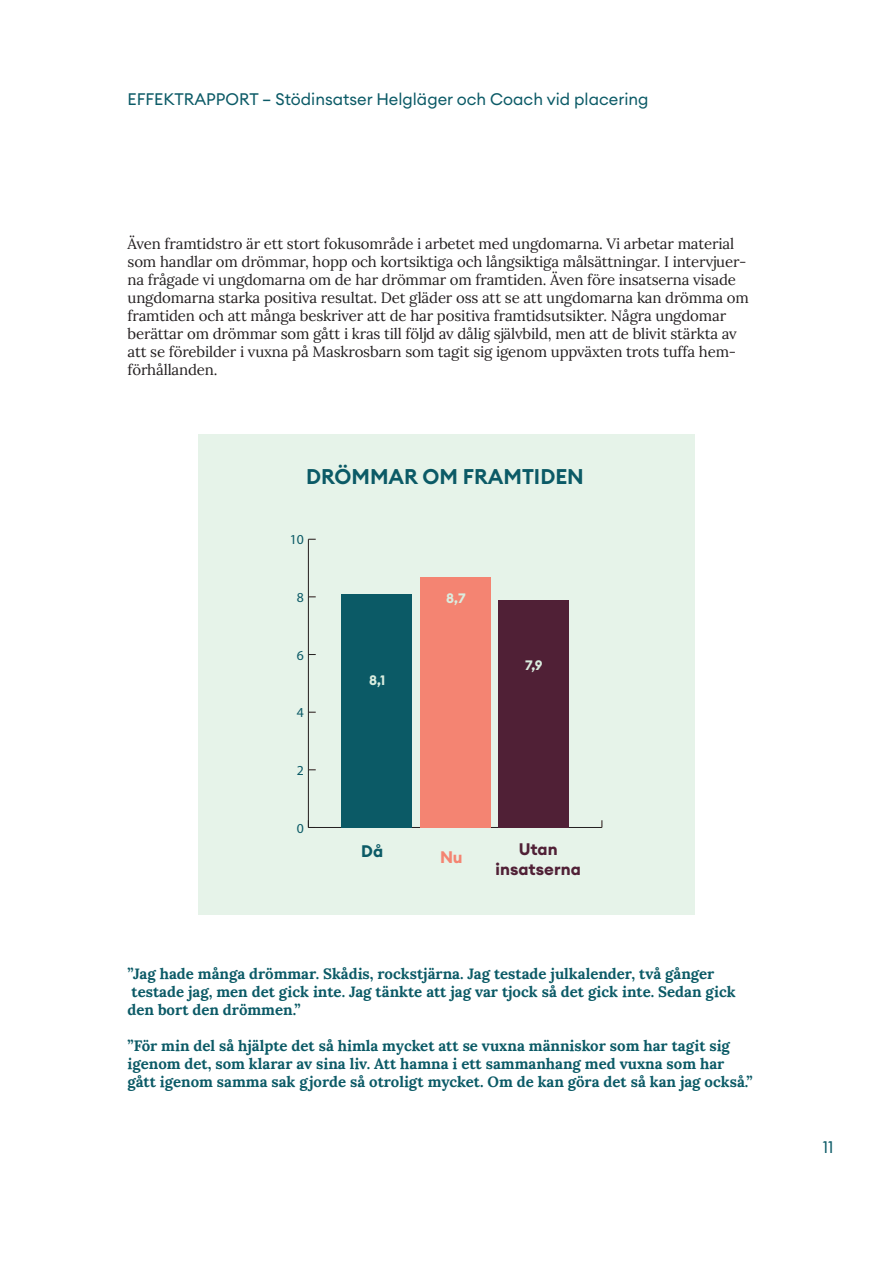
<style>
.page{position:relative;width:893px;height:1263px;background:#fff}
.page>*{position:absolute;margin:0;border:0;box-sizing:border-box;transform-origin:0 0}
.t1{font:600 21px "Euclid Circular A";color:#0b5a66}
.t2{font:16.5px "Euclid Circular A";color:#0b5a66}
.t3{font:700 16.5px "Euclid Circular A";color:#502036}
.t4{font:700 16.5px "Euclid Circular A";color:#0b5a66}
.t5{font:700 16.5px "Euclid Circular A";color:#f48472}
.t6{font:15px/18px "Lora";letter-spacing:-.01em;color:#231f20}
.t7{font:700 15px/18px "Lora";color:#0b5a66}
.t8{font:13.8px "Myriad Pro";color:#0b5a66}
.t9{font:700 13.5px "Euclid Circular A";color:#daeddf}
</style>
<div class="page">
<div style="left:198px;top:434px;width:496px;height:480px;background:#e6f3e9"></div>
<hr style="left:308px;top:827px;width:294px;height:1px;background:#231f20">
<hr style="left:308px;top:539px;width:1px;height:288px;background:#231f20">
<div style="left:498px;top:600px;width:71px;height:227px;background:#502036"></div>
<div style="left:420px;top:577px;width:70px;height:250px;background:#f48472"></div>
<div style="left:342px;top:594px;width:70px;height:233px;background:#0b5a66"></div>
<p class="t2" style="left:128px;top:89px;width:522px">EFFEKTRAPPORT – Stödinsatser Helgläger och Coach vid placering</p>
<p class="t6" style="left:128px;top:234px;width:623px">Även framtidstro är ett stort fokusområde i arbetet med ungdomarna. Vi arbetar material som handlar om drömmar, hopp och kortsiktiga och långsiktiga målsättningar. I intervjuer&shy;na frågade vi ungdomarna om de har drömmar om framtiden. Även före insatserna visade ungdomarna starka positiva resultat. Det gläder oss att se att ungdomarna kan drömma om framtiden och att många beskriver att de har positiva framtidsutsikter. Några ungdomar</p>
<p class="t6" style="left:128px;top:324px;width:611px">berättar om drömmar som gått i kras till följd av dålig självbild, men att de blivit stärkta av</p>
<p class="t6" style="left:128px;top:342px;width:610px">att se förebilder i vuxna på Maskrosbarn som tagit sig igenom uppväxten trots tuffa hem-</p>
<p class="t6" style="left:128px;top:360px;width:92px">förhållanden.</p>
<p class="t1" style="left:306px;top:463px;width:279px">DRÖMMAR OM FRAMTIDEN</p>
<p class="t8" style="left:290px;top:531px;width:16px">10</p>
<p class="t8" style="left:297px;top:589px;width:9px">8</p>
<p class="t8" style="left:297px;top:646px;width:9px">6</p>
<p class="t8" style="left:297px;top:704px;width:9px">4</p>
<p class="t8" style="left:297px;top:762px;width:9px">2</p>
<p class="t8" style="left:297px;top:819px;width:9px">0</p>
<p class="t9" style="left:369px;top:671px;width:18px">8,1</p>
<p class="t9" style="left:446px;top:589px;width:21px">8,7</p>
<p class="t9" style="left:525px;top:657px;width:19px">7,9</p>
<p class="t4" style="left:361px;top:841px;width:23px">Då</p>
<p class="t5" style="left:440px;top:846px;width:24px">Nu</p>
<p class="t3" style="left:519px;top:838px;width:40px">Utan</p>
<p class="t3" style="left:496px;top:858px;width:87px">insatserna</p>
<p class="t7" style="left:128px;top:963px;width:588px">”Jag hade många drömmar. Skådis, rockstjärna. Jag testade julkalender, två gånger</p>
<p class="t7" style="left:128px;top:981px;width:610px">testade jag, men det gick inte. Jag tänkte att jag var tjock så det gick inte. Sedan gick den bort den drömmen.”</p>
<p class="t7" style="left:128px;top:1035px;width:604px">”För min del så hjälpte det så himla mycket att se vuxna människor som har tagit sig</p>
<p class="t7" style="left:128px;top:1053px;width:598px">igenom det, som klarar av sina liv. Att hamna i ett sammanhang med vuxna som har</p>
<p class="t7" style="left:128px;top:1071px;width:627px">gått igenom samma sak gjorde så otroligt mycket. Om de kan göra det så kan jag också.”</p>
<p class="t2" style="left:823px;top:1137px;width:12px">11</p>
</div>
